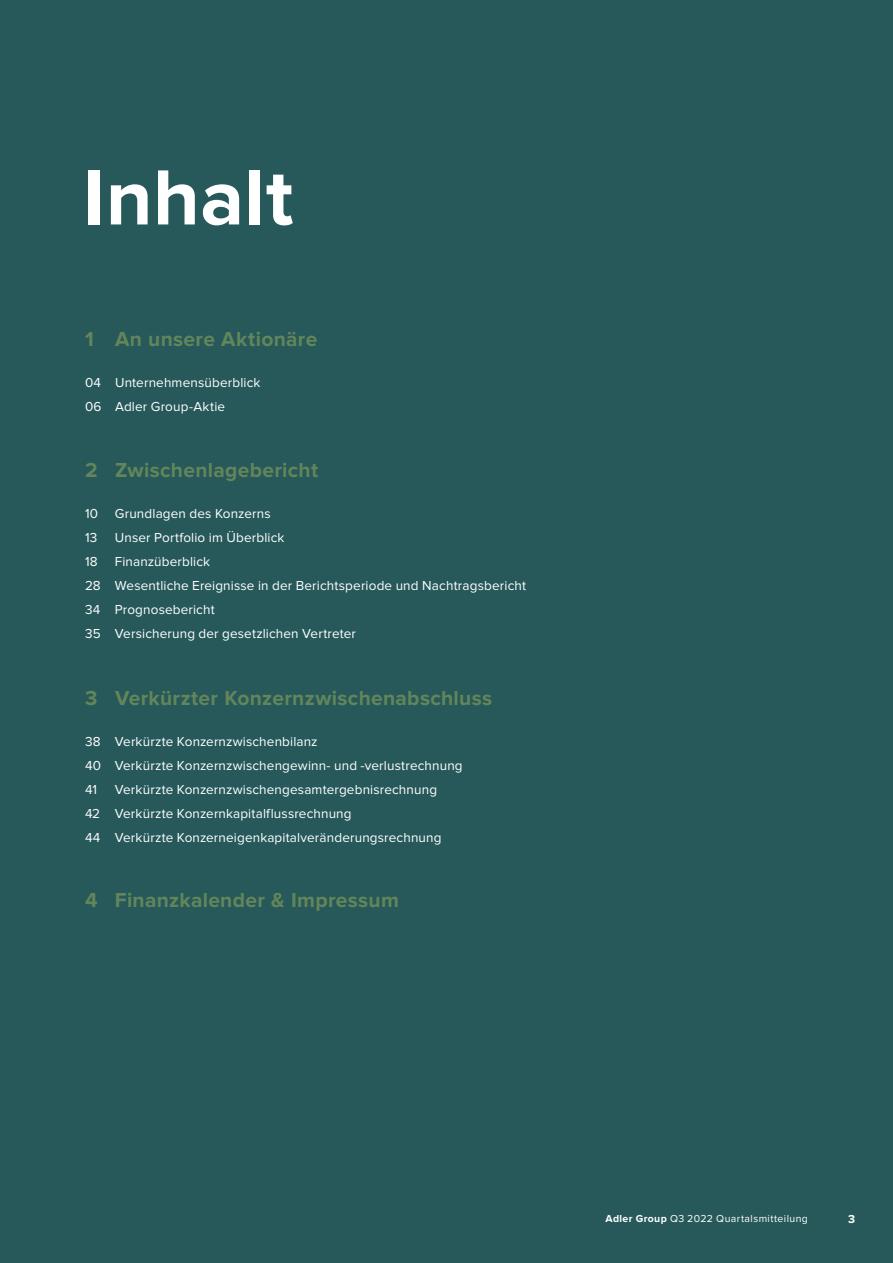
<style>
.page{position:relative;width:893px;height:1263px;background:#27595b}
.page>*{position:absolute;margin:0;border:0;box-sizing:border-box;transform-origin:0 0}
.t1{font:700 81px "Proxima Nova";letter-spacing:.005em;color:#fff}
.t2{font:700 21px "Proxima Nova";letter-spacing:.015em;color:#63855a}
.t3{font:13.5px/24px "Proxima Nova";letter-spacing:.01em;color:#fff}
.t4{font:700 12px "Proxima Nova";color:#fff}
.t5{font:10.5px "Proxima Nova";letter-spacing:.04em;color:#fff}
.s1{font-weight:700}
</style>
<div class="page">
<h1 class="t1" style="left:83px;top:151px;width:212px">Inhalt</h1>
<h2 class="t2" style="left:85px;top:326px;width:234px">1 An unsere Aktionäre</h2>
<p class="t3" style="left:85px;top:370px;width:177px">04 Unternehmensüberblick<br>06 Adler Group-Aktie</p>
<h2 class="t2" style="left:85px;top:458px;width:235px">2 Zwischenlagebericht</h2>
<p class="t3" style="left:85px;top:502px;width:187px">10 Grundlagen des Konzerns<br>13</p>
<p class="t3" style="left:115px;top:526px;width:171px">Unser Portfolio im Überblick</p>
<p class="t3" style="left:85px;top:550px;width:14px">18</p>
<p class="t3" style="left:85px;top:550px;width:443px;text-indent:30px">Finanzüberblick<br>28 Wesentliche Ereignisse in der Berichtsperiode und Nachtragsbericht 34 Prognosebericht<br>35 Versicherung der gesetzlichen Vertreter</p>
<h2 class="t2" style="left:85px;top:686px;width:409px">3 Verkürzter Konzernzwischenabschluss</h2>
<p class="t3" style="left:85px;top:729px;width:379px">38 Verkü rzte Konzernzwischenbilanz<br>40 Verkü rzte Konzernzwischengewinn- und -verlustrechnung<br>41</p>
<p class="t3" style="left:85px;top:777px;width:358px;text-indent:30px">Verkü rzte Konzernzwischengesamtergebnisrechnung<br>42 Verkürzte Konzernkapitalflussrechnung<br>44 Verkü rzte Konzerneigenkapitalveränderungsrechnung</p>
<h2 class="t2" style="left:85px;top:888px;width:315px">4 Finanzkalender &amp; Impressum</h2>
<p class="t5" style="left:605px;top:1213px;width:204px"><span class="s1">Adler Group</span> Q3 2022 Quartalsmitteilung</p>
<p class="t4" style="left:848px;top:1212px;width:9px">3</p>
</div>
